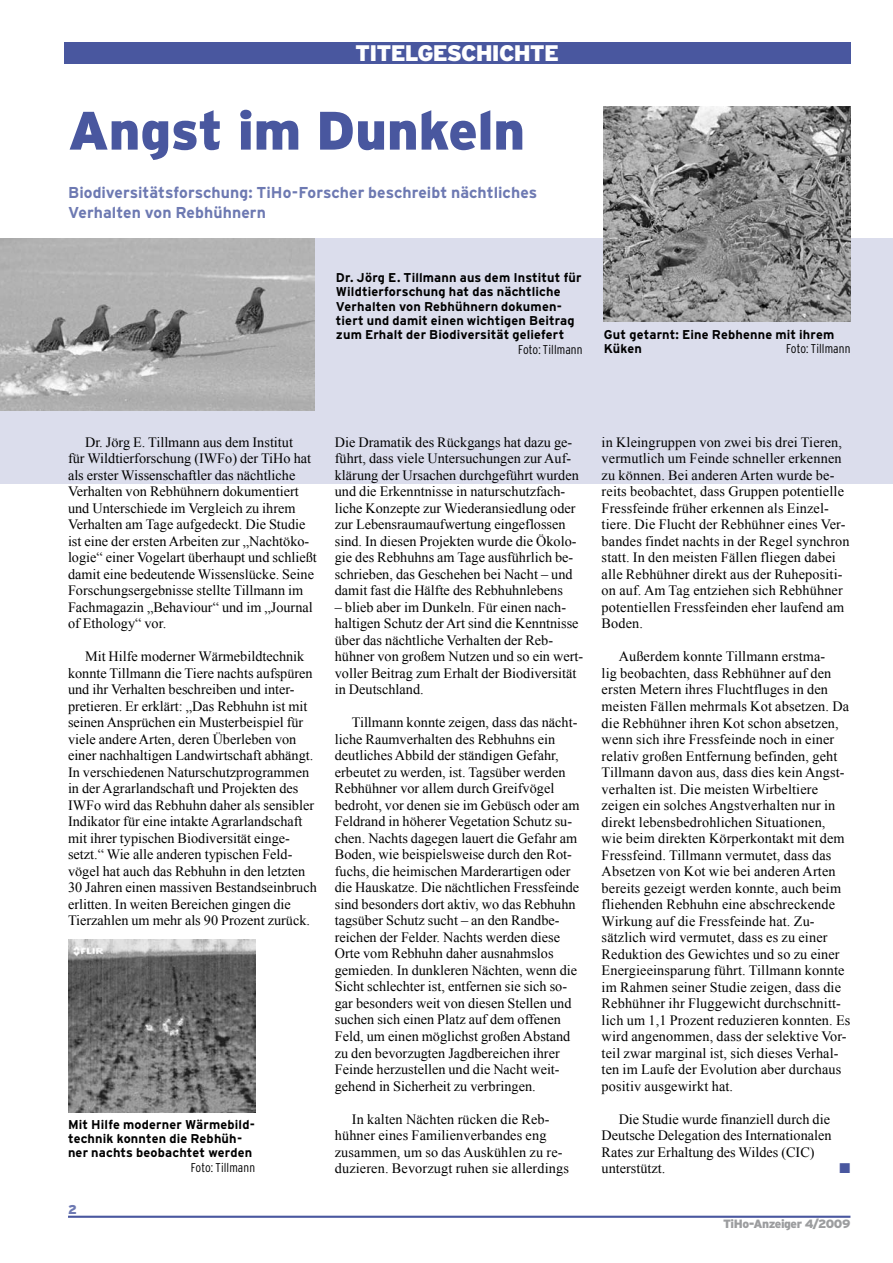
<style>
.page{position:relative;width:893px;height:1263px;background:#fff}
.page>*{position:absolute;margin:0;border:0;box-sizing:border-box;transform-origin:0 0}
.t1{font:900 54px "Interstate";letter-spacing:-.005em;color:#49579f}
.t2{font:900 22.5px "Interstate";letter-spacing:-.035em;color:#fff}
.t3{font:700 15.75px/20.2px "Interstate";color:#6d79b2}
.t4{font:14.25px/16.5px "Times New Roman";color:#000}
.t5{font:14.25px "Zapf Dingbats ITC";color:#49579f}
.t6{font:700 12.75px/14.4px "Interstate";letter-spacing:.01em;color:#000}
.t7{font:300 condensed 12.75px "Interstate";letter-spacing:.005em;color:#000}
.t8{font:900 12.75px "Interstate";color:#6d79b2}
.t9{font:900 12px "Interstate";letter-spacing:-.035em;color:#9c9d9f}
</style>
<div class="page">
<div style="left:0;top:238px;width:893px;height:245px;background:#dbddec"></div>
<hr style="left:68px;top:1216px;width:782px;height:2px;background:#49579f">
<img style="left:0;top:238px;width:315px;height:172px">
<img style="left:604px;top:106px;width:246px;height:216px">
<img style="left:68px;top:940px;width:187px;height:172px">
<div style="left:64px;top:43px;width:786px;height:21px;background:#49579f"></div>
<h2 class="t2" style="left:355px;top:40px;width:206px">TITELGESCHICHTE</h2>
<h1 class="t1" style="left:68px;top:100px;width:459px">Angst im Dunkeln</h1>
<p class="t3" style="left:68px;top:182px;width:471px">Biodiversitätsforschung: TiHo-Forscher beschreibt nächtliches<br>Verhalten von Rebhühnern</p>
<p class="t6" style="left:336px;top:270px;width:247px">Dr. Jörg E. Tillmann aus dem Institut für Wildtierforschung hat das nächtliche Verhalten von Rebhühnern dokumen&shy;tiert und damit einen wichtigen Beitrag zum Erhalt der Biodiversität geliefert</p>
<p class="t7" style="left:518px;top:342px;width:66px">Foto: Tillmann</p>
<p class="t6" style="left:604px;top:327px;width:232px">Gut getarnt: Eine Rebhenne mit ihrem<br>Küken</p>
<p class="t7" style="left:786px;top:341px;width:66px">Foto: Tillmann</p>
<p class="t4" style="left:68px;top:434px;width:250px;text-indent:17px">Dr. Jörg E. Tillmann aus dem Institut<br>für Wildtierforschung (IWFo) der TiHo hat als erster Wissenschaftler das nächtliche Verhalten von Rebhühnern dokumentiert und Unterschiede im Vergleich zu ihrem Verhalten am Tage aufgedeckt. Die Studie ist eine der ersten Arbeiten zur „Nachtöko&shy;logie“ einer Vogelart überhaupt und schließt damit eine bedeutende Wissenslücke. Seine Forschungsergebnisse stellte Tillmann im Fachmagazin „Behaviour“ und im „Journal of Ethology“ vor.</p>
<p class="t4" style="left:68px;top:648px;width:250px;text-indent:17px">Mit Hilfe moderner Wärmebildtechnik konnte Tillmann die Tiere nachts aufspüren und ihr Verhalten beschreiben und inter&shy;pretieren. Er erklärt: „Das Rebhuhn ist mit seinen Ansprüchen ein Musterbeispiel für viele andere Arten, deren Überleben von einer nachhaltigen Landwirtschaft abhängt.<br>In verschiedenen Naturschutzprogrammen in der Agrarlandschaft und Projekten des IWFo wird das Rebhuhn daher als sensibler Indikator für eine intakte Agrarlandschaft mit ihrer typischen Biodiversität einge&shy;setzt.“ Wie alle anderen typischen Feld&shy;vögel hat auch das Rebhuhn in den letzten 30 Jahren einen massiven Bestandseinbruch erlitten. In weiten Bereichen gingen die Tierzahlen um mehr als 90 Prozent zurück.</p>
<p class="t6" style="left:68px;top:1117px;width:189px">Mit Hilfe moderner Wärmebild&shy;technik konnten die Rebhüh&shy;ner nachts beobachtet werden</p>
<p class="t7" style="left:191px;top:1160px;width:66px">Foto: Tillmann</p>
<p class="t8" style="left:68px;top:1202px;width:10px">2</p>
<p class="t4" style="left:335px;top:434px;width:245px">Die Dramatik des Rückgangs hat dazu ge&shy;führt, dass viele Untersuchungen zur Auf&shy;klärung der Ursachen durchgeführt wurden und die Erkenntnisse in naturschutzfach&shy;liche Konzepte zur Wiederansiedlung oder zur Lebensraumaufwertung eingeflossen sind. In diesen Projekten wurde die Ökolo&shy;gie des Rebhuhns am Tage ausführlich be&shy;schrieben, das Geschehen bei Nacht – und damit fast die Hälfte des Rebhuhnlebens</p>
<p class="t4" style="left:335px;top:599px;width:250px">– blieb aber im Dunkeln. Für einen nach&shy;haltigen Schutz der Art sind die Kenntnisse über das nächtliche Verhalten der Reb&shy;hühner von großem Nutzen und so ein wert&shy;voller Beitrag zum Erhalt der Biodiversität in Deutschland.</p>
<p class="t4" style="left:335px;top:714px;width:246px;text-indent:17px">Tillmann konnte zeigen, dass das nächt&shy;liche Raumverhalten des Rebhuhns ein deutliches Abbild der ständigen Gefahr, erbeutet zu werden, ist. Tagsüber werden Rebhühner vor allem durch Greifvögel bedroht, vor denen sie im Gebüsch oder am Feldrand in höherer Vegetation Schutz su&shy;chen. Nachts dagegen lauert die Gefahr am Boden, wie beispielsweise durch den Rot&shy;fuchs, die heimischen Marderartigen oder die Hauskatze. Die nächtlichen Fressfeinde sind besonders dort aktiv, wo das Rebhuhn tagsüber Schutz sucht – an den Randbe&shy;reichen der Felder. Nachts werden diese Orte vom Rebhuhn daher ausnahmslos gemieden. In dunkleren Nächten, wenn die Sicht schlechter ist, entfernen sie sich so&shy;gar besonders weit von diesen Stellen und suchen sich einen Platz auf dem offenen Feld, um einen möglichst großen Abstand zu den bevorzugten Jagdbereichen ihrer Feinde herzustellen und die Nacht weit&shy;gehend in Sicherheit zu verbringen.</p>
<p class="t4" style="left:335px;top:1110px;width:236px;text-indent:17px">In kalten Nächten rücken die Reb&shy;hühner eines Familienverbandes eng zusammen, um so das Auskühlen zu re&shy;duzieren. Bevorzugt ruhen sie allerdings</p>
<p class="t4" style="left:602px;top:434px;width:249px">in Kleingruppen von zwei bis drei Tieren, vermutlich um Feinde schneller erkennen zu können. Bei anderen Arten wurde be&shy;reits beobachtet, dass Gruppen potentielle Fressfeinde früher erkennen als Einzel&shy;tiere. Die Flucht der Rebhühner eines Ver&shy;bandes findet nachts in der Regel synchron statt. In den meisten Fällen fliegen dabei alle Rebhühner direkt aus der Ruhepositi&shy;on auf. Am Tag entziehen sich Rebhühner potentiellen Fressfeinden eher laufend am Boden.</p>
<p class="t4" style="left:602px;top:648px;width:250px;text-indent:17px">Außerdem konnte Tillmann erstma-<br>lig beobachten, dass Rebhühner auf den ersten Metern ihres Fluchtfluges in den meisten Fällen mehrmals Kot absetzen. Da die Rebhühner ihren Kot schon absetzen, wenn sich ihre Fressfeinde noch in einer relativ großen Entfernung befinden, geht Tillmann davon aus, dass dies kein Angst&shy;verhalten ist. Die meisten Wirbeltiere zeigen ein solches Angstverhalten nur in direkt lebensbedrohlichen Situationen,<br>wie beim direkten Körperkontakt mit dem Fressfeind. Tillmann vermutet, dass das Absetzen von Kot wie bei anderen Arten bereits gezeigt werden konnte, auch beim fliehenden Rebhuhn eine abschreckende Wirkung auf die Fressfeinde hat. Zu&shy;sätzlich wird vermutet, dass es zu einer Reduktion des Gewichtes und so zu einer Energieeinsparung führt. Tillmann konnte im Rahmen seiner Studie zeigen, dass die Rebhühner ihr Fluggewicht durchschnitt&shy;lich um 1,1 Prozent reduzieren konnten. Es wird angenommen, dass der selektive Vor&shy;teil zwar marginal ist, sich dieses Verhal&shy;ten im Laufe der Evolution aber durchaus positiv ausgewirkt hat.</p>
<p class="t4" style="left:602px;top:1110px;width:231px;text-indent:17px">Die Studie wurde finanziell durch die<br>Deutsche Delegation des Internationalen<br>Rates zur Erhaltung des Wildes (CIC) unterstützt.</p>
<p class="t5" style="left:840px;top:1161px;width:12px">■</p>
<p class="t9" style="left:723px;top:1217px;width:129px">TiHo-Anzeiger 4/2009</p>
</div>
